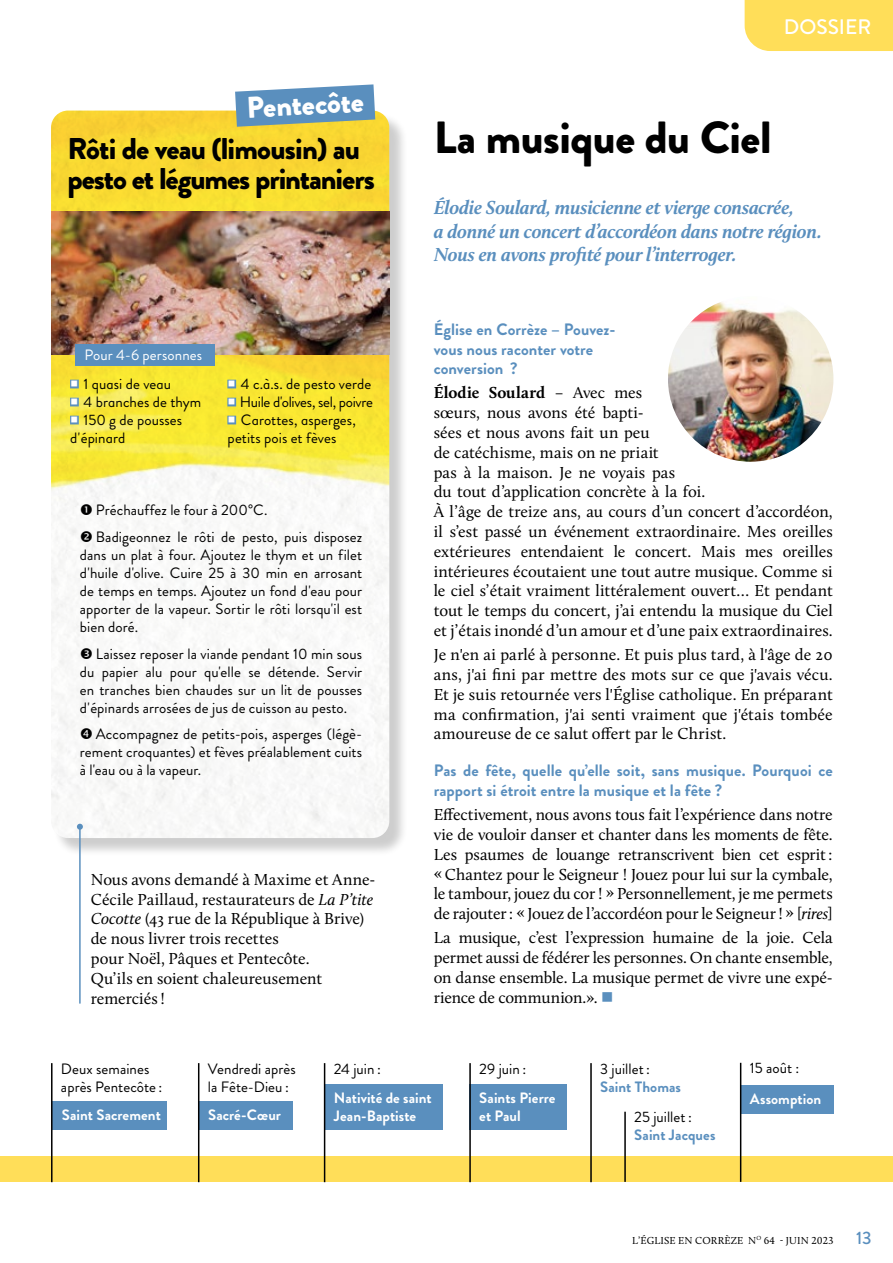
<style>
.page{position:relative;width:893px;height:1263px;background:#fff}
.page>*{position:absolute;margin:0;border:0;box-sizing:border-box;transform-origin:0 0}
.t1{font:900 45px "Brandon Grotesque";letter-spacing:-.01em;color:#000}
.t2{font:900 30px/30px "Brandon Grotesque";letter-spacing:-.035em;color:#000}
.t3{font:900 30px "Brandon Grotesque";color:#fff}
.t4{font:500 21px "Brandon Grotesque";color:#fff}
.t5{font:italic 700 19.5px/23.4px "Calluna";letter-spacing:-.015em;color:#5a8fbe}
.t6{font:500 18px "Brandon Grotesque";color:#5a8fbe}
.t7{font:16.5px/19.8px "Calluna";letter-spacing:-.005em;color:#000;text-align:justify}
.t8{font:700 16.5px/19.8px "Brandon Grotesque";letter-spacing:.005em;color:#5a8fbe}
.t9{font:15px/18px "Brandon Grotesque";letter-spacing:.005em;color:#000}
.t10{font:700 15px/18px "Brandon Grotesque";color:#fff}
.t11{font:15px "Brandon Grotesque";letter-spacing:-.02em;color:#000}
.t12{font:700 15px "Brandon Grotesque";letter-spacing:.005em;color:#5a8fbe}
.t13{font:15px "Brandon Grotesque";letter-spacing:.005em;color:#fff}
.t14{font:10.5px "Calluna";letter-spacing:.015em;color:#000}
.s1{color:#5a8fbe}
.s2{font-style:italic}
.s3{font-weight:700}
</style>
<div class="page">
<div style="left:0;top:1157px;width:893px;height:25px;background:#ffde59"></div>
<div style="left:745px;top:0;width:148px;height:51px;background:#ffde59"></div>
<hr style="left:590px;top:1063px;width:2px;height:119px;background:#000">
<hr style="left:624px;top:1112px;width:2px;height:70px;background:#000">
<div style="left:53px;top:1101px;width:114px;height:29px;background:#5a8fbe"></div>
<hr style="left:51px;top:1063px;width:2px;height:119px;background:#000">
<div style="left:199px;top:1101px;width:94px;height:29px;background:#5a8fbe"></div>
<hr style="left:198px;top:1063px;width:1px;height:119px;background:#000">
<div style="left:324px;top:1084px;width:119px;height:46px;background:#5a8fbe"></div>
<hr style="left:324px;top:1063px;width:1px;height:119px;background:#000">
<div style="left:469px;top:1084px;width:97px;height:46px;background:#5a8fbe"></div>
<hr style="left:469px;top:1063px;width:2px;height:119px;background:#000">
<div style="left:741px;top:1085px;width:92px;height:28px;background:#5a8fbe"></div>
<hr style="left:740px;top:1063px;width:1px;height:119px;background:#000">
<img style="left:668px;top:296px;width:165px;height:166px;border-radius:83px">
<div style="left:53px;top:112px;width:356px;height:745px;background:#000;opacity:.5"></div>
<img style="left:51px;top:627px;width:338px;height:211px">
<img style="left:51px;top:111px;width:338px;height:516px">
<img style="left:51px;top:212px;width:338px;height:142px">
<svg style="left:235px;top:84px;width:140px;height:43px;background:#79a0b7"></svg>
<div style="left:75px;top:345px;width:140px;height:21px;background:#5a8fbe"></div>
<hr style="left:79px;top:827px;width:2px;height:176px;background:#5a8fbe">
<svg style="left:77px;top:824px;width:6px;height:6px"></svg>
<svg style="left:81px;top:504px;width:27px;height:12px"></svg>
<svg style="left:81px;top:531px;width:27px;height:12px"></svg>
<svg style="left:81px;top:647px;width:27px;height:12px"></svg>
<svg style="left:81px;top:728px;width:27px;height:12px"></svg>
<svg style="left:79px;top:407px;width:17px;height:1px"></svg>
<svg style="left:79px;top:425px;width:17px;height:1px"></svg>
<svg style="left:236px;top:389px;width:17px;height:1px"></svg>
<svg style="left:236px;top:407px;width:17px;height:1px"></svg>
<svg style="left:236px;top:425px;width:17px;height:1px"></svg>
<h2 class="t3" style="left:245px;top:86px;width:119px;rotate:-3deg">Pentecôte</h2>
<h2 class="t2" style="left:67px;top:134px;width:309px">Rôti de veau (limousin) au pesto et légumes printaniers</h2>
<p class="t13" style="left:84px;top:344px;width:119px">Pour 4-6 personnes</p>
<p class="t9" style="left:70px;top:376px;width:102px"><span class="s1">○</span> 1 quasi de veau</p>
<p class="t9" style="left:70px;top:394px;width:133px"><span class="s1">○</span> 4 branches de thym</p>
<p class="t9" style="left:70px;top:412px;width:113px"><span class="s1">○</span> 150 g de pousses d'épinard</p>
<p class="t9" style="left:228px;top:376px;width:145px"><span class="s1">○</span> 4 c.à.s. de pesto verde</p>
<p class="t11" style="left:228px;top:392px;width:147px"><span class="s1">○</span> Huile d'olives, sel, poivre</p>
<p class="t9" style="left:228px;top:412px;width:130px"><span class="s1">○</span> Carottes, asperges, petits pois et fèves</p>
<p class="t9" style="left:96px;top:497px;width:268px;line-height:26.5px">Préchauffez le four à 200°C.<br>Badigeonnez le rôti de pesto, puis disposez</p>
<p class="t9" style="left:80px;top:546px;width:284px;text-align:justify">dans un plat à four. Ajoutez le thym et un filet d'huile d'olive. Cuire 25 à 30 min en arrosant de temps en temps. Ajoutez un fond d'eau pour apporter de la vapeur. Sortir le rôti lorsqu'il est bien doré.</p>
<p class="t9" style="left:80px;top:644px;width:284px;text-align:justify;text-indent:16px">Laissez reposer la viande pendant 10 min sous du papier alu pour qu'elle se détende. Servir en tranches bien chaudes sur un lit de pousses d'épinards arrosées de jus de cuisson au pesto.</p>
<p class="t9" style="left:80px;top:725px;width:284px;text-align:justify;text-indent:16px">Accompagnez de petits-pois, asperges (légè&shy;rement croquantes) et fèves préalablement cuits à l'eau ou à la vapeur.</p>
<p class="t7" style="left:91px;top:869px;width:286px;text-align:left">Nous avons demandé à Maxime et Anne-<br>Cécile Paillaud, restaurateurs de <span class="s2">La P’tite<br>Cocotte</span> (43 rue de la République à Brive) de nous livrer trois recettes<br>pour Noël, Pâques et Pentecôte.<br>Qu’ils en soient chaleureusement remerciés !</p>
<p class="t4" style="left:784px;top:12px;width:89px">DOSSIER</p>
<h1 class="t1" style="left:434px;top:106px;width:339px">La musique du Ciel</h1>
<p class="t5" style="left:434px;top:196px;width:390px">Élodie Soulard, musicienne et vierge consacrée,<br>a donné un concert d’accordéon dans notre région.<br>Nous en avons profité pour l’interroger.</p>
<p class="t8" style="left:434px;top:319px;width:183px">Église en Corrèze – Pouvez&shy;vous nous raconter votre conversion ?</p>
<p class="t7" style="left:434px;top:383px;width:401px;text-align:left"><span class="s3">Élodie Soulard</span> – Avec mes<br>sœurs, nous avons été bapti-<br>sées et nous avons fait un peu<br>de catéchisme, mais on ne priait<br>pas à la maison. Je ne voyais pas<br>du tout d’application concrète à la foi.<br>À l’âge de treize ans, au cours d’un concert d’accordéon, il s’est passé un événement extraordinaire. Mes oreilles extérieures entendaient le concert. Mais mes oreilles intérieures écoutaient une tout autre musique. Comme si le ciel s’était vraiment littéralement ouvert… Et pendant tout le temps du concert, j’ai entendu la musique du Ciel et j’étais inondé d’un amour et d’une paix extraordinaires.</p>
<p class="t7" style="left:434px;top:644px;width:401px">Je n'en ai parlé à personne. Et puis plus tard, à l'âge de 20 ans, j'ai fini par mettre des mots sur ce que j'avais vécu.<br>Et je suis retournée vers l'Église catholique. En préparant ma confirmation, j'ai senti vraiment que j'étais tombée amoureuse de ce salut offert par le Christ.</p>
<p class="t8" style="left:434px;top:761px;width:400px">Pas de fête, quelle qu’elle soit, sans musique. Pourquoi ce rapport si étroit entre la musique et la fête ?</p>
<p class="t7" style="left:434px;top:805px;width:401px">Effectivement, nous avons tous fait l’expérience dans notre vie de vouloir danser et chanter dans les moments de fête.<br>Les psaumes de louange retranscrivent bien cet esprit : « Chantez pour le Seigneur ! Jouez pour lui sur la cymbale, le tambour, jouez du cor ! » Personnellement, je me permets de rajouter : « Jouez de l’accordéon pour le Seigneur ! » [<span class="s2">rires</span>]</p>
<p class="t7" style="left:434px;top:928px;width:401px">La musique, c’est l’expression humaine de la joie. Cela permet aussi de fédérer les personnes. On chante ensemble, on danse ensemble. La musique permet de vivre une expé&shy;rience de communion.». <span class="s1">■</span></p>
<p class="t9" style="left:61px;top:1060px;width:103px">Deux semaines après Pentecôte :</p>
<p class="t10" style="left:62px;top:1106px;width:101px">Saint Sacrement</p>
<p class="t9" style="left:208px;top:1060px;width:89px">Vendredi après la Fête-Dieu :</p>
<p class="t10" style="left:208px;top:1106px;width:75px">Sacré-Cœur</p>
<p class="t9" style="left:334px;top:1060px;width:49px">24 juin :</p>
<p class="t10" style="left:334px;top:1089px;width:99px">Nativité de saint<br>Jean-Baptiste</p>
<p class="t9" style="left:479px;top:1060px;width:48px">29 juin :</p>
<p class="t10" style="left:479px;top:1089px;width:78px">Saints Pierre et Paul</p>
<p class="t9" style="left:600px;top:1060px;width:51px">3 juillet :</p>
<p class="t12" style="left:600px;top:1076px;width:82px">Saint Thomas</p>
<p class="t9" style="left:634px;top:1108px;width:59px">25 juillet :</p>
<p class="t12" style="left:634px;top:1124px;width:83px">Saint Jacques</p>
<p class="t9" style="left:750px;top:1059px;width:51px">15 août :</p>
<p class="t10" style="left:750px;top:1090px;width:73px">Assomption</p>
<p class="t14" style="left:632px;top:1234px;width:203px">L’ÉGLISE EN CORRÈZE N<sup>O</sup> 64 - JUIN 2023</p>
<p class="t6" style="left:856px;top:1225px;width:17px">13</p>
</div>
